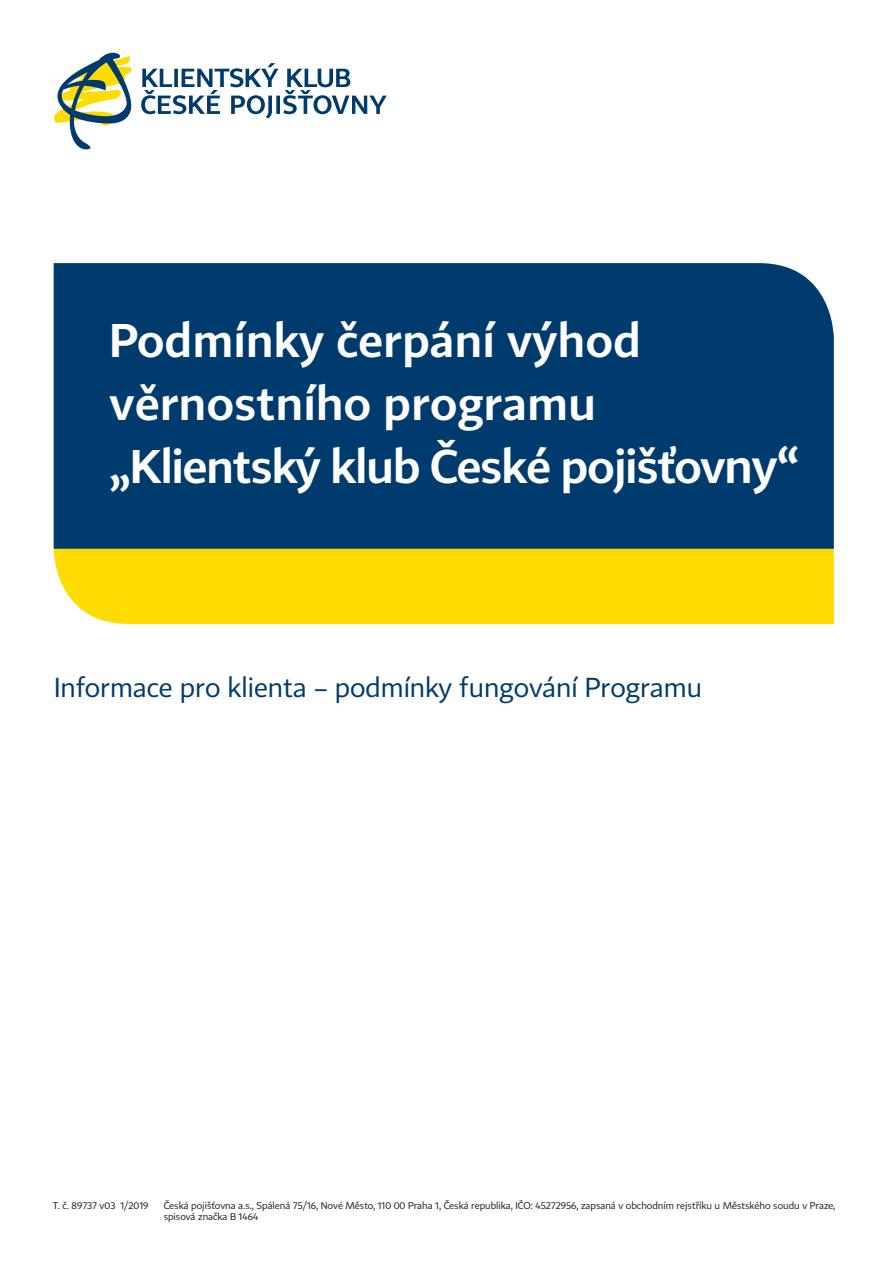
<style>
.page{position:relative;width:893px;height:1263px;background:#fff}
.page>*{position:absolute;margin:0;border:0;box-sizing:border-box;transform-origin:0 0}
.t1{font:700 46.5px/63px "CP Light";letter-spacing:.01em;color:#fff}
.t2{font:27px "CP";color:#003b6e}
.t3{font:9.75px "CP";color:#231f20}
.s1{font-size:48px}
</style>
<div class="page">
<div style="left:54px;top:263px;width:780px;height:286px;background:#003b6e"></div>
<div style="left:54px;top:549px;width:780px;height:75px;background:#ffdc01"></div>
<svg style="left:54px;top:53px;width:333px;height:96px"></svg>
<p class="t1" style="left:110px;top:309px;width:691px">Podmínky čerpání výhod věrnostního programu „Klientský klub České pojišťov<span class="s1">ny“</span></p>
<p class="t2" style="left:54px;top:671px;width:649px">Informace pro klienta – podmínky fungování Programu</p>
<p class="t3" style="left:53px;top:1200px;width:97px">T. č. 89737 v03 1/2019</p>
<p class="t3" style="left:164px;top:1200px;width:673px">Česká pojišťovna a.s., Spálená 75/16, Nové Město, 110 00 Praha 1, Česká republika, IČO: 45272956, zapsaná v obchodním rejstříku u Městského soudu v Praze,</p>
<p class="t3" style="left:164px;top:1210px;width:96px">spisová značka B 1464</p>
</div>
